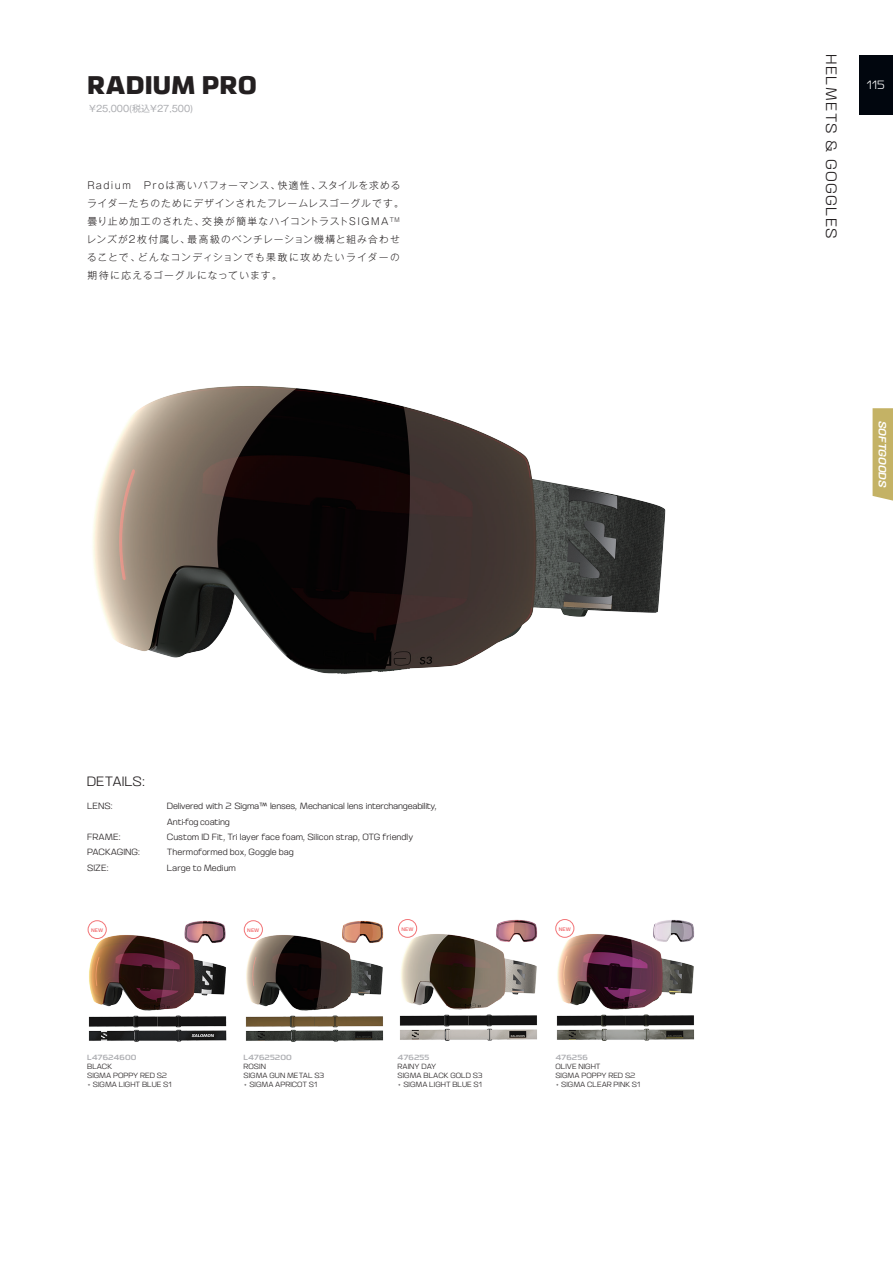
<style>
.page{position:relative;width:893px;height:1263px;background:#fff}
.page>*{position:absolute;margin:0;border:0;box-sizing:border-box;transform-origin:0 0}
.t1{font:700 25.5px "SALOMON Sans 200";color:#231f20}
.t2{font:300 15px "SALOMON Sans 200";letter-spacing:.09em;color:#231f20}
.t3{font:300 13.5px "SALOMON Sans 200";color:#231f20}
.t4{font:300 12px "SALOMON Sans 200";color:#fff}
.t5{font:10.5px "SALOMON Sans 200 Reg Slant";color:#fff}
.t6{font:300 9.75px/18px "Gothic MB101 Pro";letter-spacing:.11em;color:#231f20}
.t7{font:300 9px/15.3px "SALOMON Sans 200";letter-spacing:-.02em;color:#231f20}
.t8{font:300 9px/15.3px "SALOMON Sans 200";color:#231f20}
.t9{font:9px "Gothic MB101 Pro";color:#acadb1}
.t10{font:300 7.5px/9px "SALOMON Sans 200";color:#231f20}
.t11{font:7.5px "SALOMON Sans 200 Reg";color:#acadb1}
.t12{font:5.1px "SALOMON Sans 200 Reg";color:#f27477}
</style>
<div class="page">
<div style="left:859px;top:55px;width:34px;height:60px;background:#01060e"></div>
<img style="left:87px;top:920px;width:140px;height:122px">
<img style="left:244px;top:920px;width:140px;height:122px">
<img style="left:398px;top:919px;width:140px;height:122px">
<img style="left:555px;top:919px;width:140px;height:122px">
<img style="left:92px;top:386px;width:574px;height:288px">
<div style="left:873px;top:408px;width:20px;height:93px;background:#c4b265"></div>
<h2 class="t2" style="left:840px;top:54px;width:186px;rotate:90deg">HELMETS &amp; GOGGLES</h2>
<h1 class="t1" style="left:87px;top:70px;width:172px">RADIUM PRO</h1>
<h3 class="t4" style="left:867px;top:78px;width:20px">115</h3>
<p class="t9" style="left:89px;top:101px;width:105px">¥25,000(税込¥27,500)</p>
<p class="t6" style="left:86px;top:175px;width:319px;text-indent:57px">Proは高いパフォーマンス、快適性、スタイルを求めるライダーたちのためにデザインされたフレームレスゴーグルです。曇り止め加工のされた、交換が簡単なハイコントラストSIGMA<sup>TM</sup>レンズが2枚付属し、最高級のベンチレーション機構と組み合わせることで、どんなコンディションでも果敢に攻めたいライダーの期待に応えるゴーグルになっています。</p>
<p class="t6" style="left:88px;top:175px;width:45px">Radium</p>
<h3 class="t3" style="left:87px;top:773px;width:60px">DETAILS:</h3>
<p class="t7" style="left:87px;top:798px;width:27px">LENS:</p>
<p class="t8" style="left:87px;top:829px;width:54px">FRAME:<br>PACKAGING:<br>SIZE:</p>
<p class="t7" style="left:167px;top:798px;width:271px">Delivered with 2 Sigma™ lenses, Mechanical lens interchangeability, Anti-fog coating<br>Custom ID Fit, Tri layer face foam, Silicon strap, OTG friendly Thermoformed box, Goggle bag<br>Large to Medium</p>
<p class="t12" style="left:91px;top:927px;width:14px">NEW</p>
<p class="t12" style="left:247px;top:927px;width:14px">NEW</p>
<p class="t12" style="left:402px;top:926px;width:14px">NEW</p>
<p class="t12" style="left:559px;top:926px;width:14px">NEW</p>
<p class="t11" style="left:87px;top:1053px;width:51px">L47624600</p>
<p class="t10" style="left:87px;top:1061px;width:86px">BLACK<br>SIGMA POPPY RED S2 + SIGMA LIGHT BLUE S1</p>
<p class="t11" style="left:244px;top:1053px;width:50px">L47625200</p>
<p class="t10" style="left:244px;top:1061px;width:82px">ROSIN<br>SIGMA GUN METAL S3 + SIGMA APRICOT S1</p>
<p class="t11" style="left:398px;top:1053px;width:33px">476255</p>
<p class="t10" style="left:398px;top:1061px;width:87px">RAINY DAY<br>SIGMA BLACK GOLD S3 + SIGMA LIGHT BLUE S1</p>
<p class="t11" style="left:555px;top:1053px;width:34px">476256</p>
<p class="t10" style="left:555px;top:1061px;width:86px">OLIVE NIGHT<br>SIGMA POPPY RED S2 + SIGMA CLEAR PINK S1</p>
<p class="t5" style="left:889px;top:421px;width:68px;rotate:90deg">SOFTGOODS</p>
</div>
